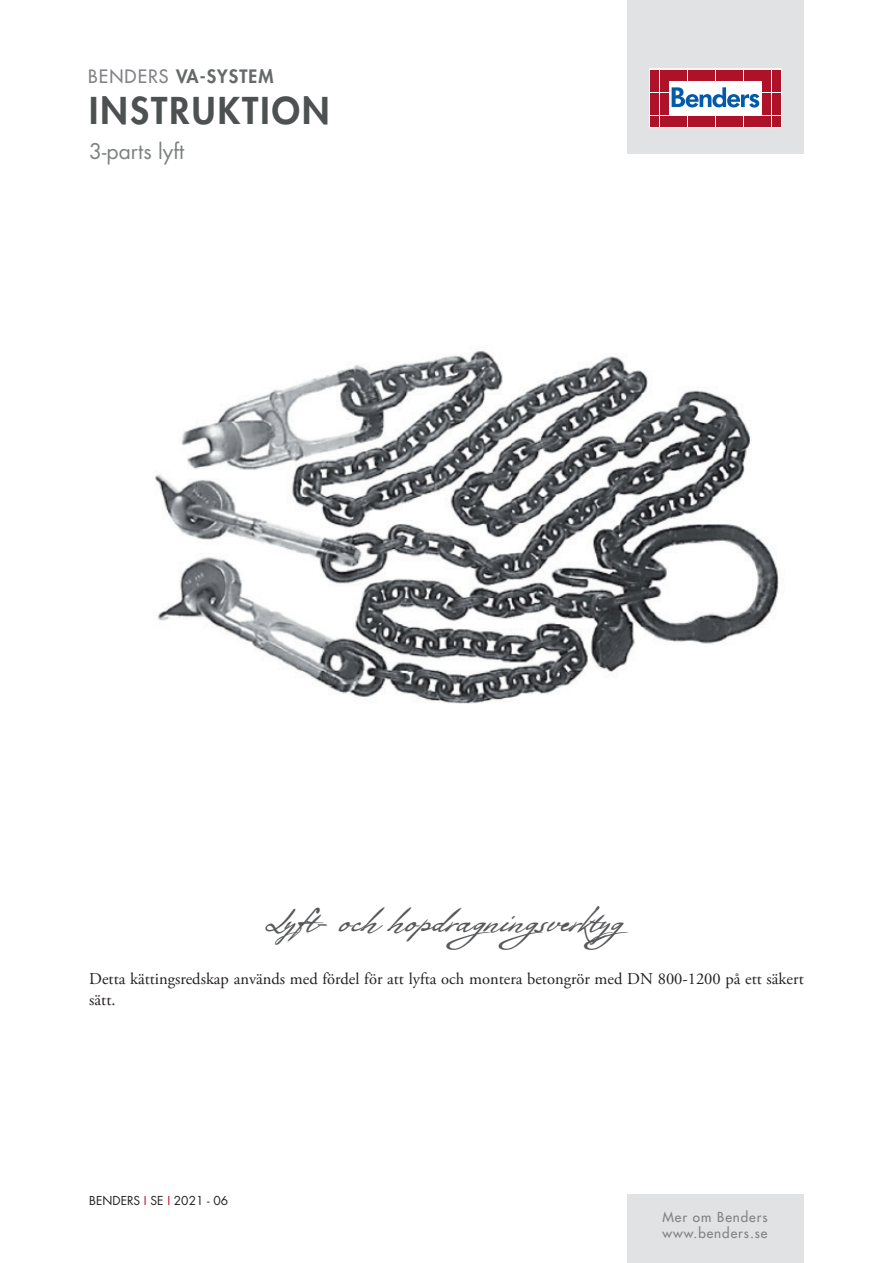
<style>
.page{position:relative;width:893px;height:1263px;background:#fff}
.page>*{position:absolute;margin:0;border:0;box-sizing:border-box;transform-origin:0 0}
.t1{font:800 36px "Futura Std";letter-spacing:.06em;color:#4d5152}
.t2{font:33px "Bolivar";letter-spacing:.005em;color:#57585a}
.t3{font:21px "Futura Std";color:#7d8080}
.t4{font:800 18px "Futura Std";letter-spacing:.06em;color:#66696a}
.t5{font:16.5px/21px "Adobe Garamond Pro";color:#231f20}
.t6{font:500 13.5px/16.2px "Futura Std";letter-spacing:.07em;color:#808285}
.t7{font:12px "Futura Std";color:#231f20}
.s1{font-weight:500;color:#808285}
.s2{color:#ae1229}
</style>
<div class="page">
<div style="left:627px;top:0;width:177px;height:153px;background:#e1e2e4"></div>
<svg style="left:649px;top:69px;width:132px;height:59px;background:#eac5cb"></svg>
<div style="left:651px;top:70px;width:8px;height:10px;background:#ae1229"></div>
<div style="left:660px;top:70px;width:8px;height:10px;background:#ae1229"></div>
<div style="left:651px;top:81px;width:8px;height:11px;background:#ae1229"></div>
<div style="left:660px;top:81px;width:8px;height:11px;background:#ae1229"></div>
<div style="left:651px;top:93px;width:8px;height:10px;background:#ae1229"></div>
<div style="left:660px;top:93px;width:8px;height:10px;background:#ae1229"></div>
<div style="left:651px;top:104px;width:8px;height:11px;background:#ae1229"></div>
<div style="left:660px;top:104px;width:8px;height:11px;background:#ae1229"></div>
<div style="left:651px;top:116px;width:8px;height:10px;background:#ae1229"></div>
<div style="left:660px;top:116px;width:8px;height:10px;background:#ae1229"></div>
<div style="left:669px;top:70px;width:8px;height:10px;background:#ae1229"></div>
<div style="left:679px;top:70px;width:8px;height:10px;background:#ae1229"></div>
<div style="left:688px;top:70px;width:8px;height:10px;background:#ae1229"></div>
<div style="left:697px;top:70px;width:9px;height:10px;background:#ae1229"></div>
<div style="left:707px;top:70px;width:8px;height:10px;background:#ae1229"></div>
<div style="left:716px;top:70px;width:8px;height:10px;background:#ae1229"></div>
<div style="left:725px;top:70px;width:9px;height:10px;background:#ae1229"></div>
<div style="left:735px;top:70px;width:8px;height:10px;background:#ae1229"></div>
<div style="left:744px;top:70px;width:8px;height:10px;background:#ae1229"></div>
<div style="left:753px;top:70px;width:9px;height:10px;background:#ae1229"></div>
<div style="left:669px;top:116px;width:8px;height:10px;background:#ae1229"></div>
<div style="left:679px;top:116px;width:8px;height:10px;background:#ae1229"></div>
<div style="left:688px;top:116px;width:8px;height:10px;background:#ae1229"></div>
<div style="left:697px;top:116px;width:9px;height:10px;background:#ae1229"></div>
<div style="left:707px;top:116px;width:8px;height:10px;background:#ae1229"></div>
<div style="left:716px;top:116px;width:8px;height:10px;background:#ae1229"></div>
<div style="left:725px;top:116px;width:9px;height:10px;background:#ae1229"></div>
<div style="left:735px;top:116px;width:8px;height:10px;background:#ae1229"></div>
<div style="left:744px;top:116px;width:8px;height:10px;background:#ae1229"></div>
<div style="left:753px;top:116px;width:9px;height:10px;background:#ae1229"></div>
<div style="left:763px;top:70px;width:8px;height:10px;background:#ae1229"></div>
<div style="left:772px;top:70px;width:8px;height:10px;background:#ae1229"></div>
<div style="left:763px;top:81px;width:8px;height:11px;background:#ae1229"></div>
<div style="left:772px;top:81px;width:8px;height:11px;background:#ae1229"></div>
<div style="left:763px;top:93px;width:8px;height:10px;background:#ae1229"></div>
<div style="left:772px;top:93px;width:8px;height:10px;background:#ae1229"></div>
<div style="left:763px;top:104px;width:8px;height:11px;background:#ae1229"></div>
<div style="left:772px;top:104px;width:8px;height:11px;background:#ae1229"></div>
<div style="left:763px;top:116px;width:8px;height:10px;background:#ae1229"></div>
<div style="left:772px;top:116px;width:8px;height:10px;background:#ae1229"></div>
<svg style="left:672px;top:87px;width:87px;height:21px;background:#90b6d9"></svg>
<div style="left:627px;top:1195px;width:177px;height:68px;background:#e1e2e4"></div>
<img style="left:155px;top:351px;width:624px;height:353px">
<p class="t4" style="left:88px;top:65px;width:187px"><span class="s1">BENDERS</span> VA-SYSTEM</p>
<h1 class="t1" style="left:89px;top:88px;width:242px">INSTRUKTION</h1>
<p class="t3" style="left:89px;top:138px;width:96px">3-parts lyft</p>
<h2 class="t2" style="left:270px;top:901px;width:389px">Lyft- och hopdragningsverktyg</h2>
<p class="t5" style="left:89px;top:968px;width:716px">Detta kättingsredskap används med fördel för att lyfta och montera betongrör med DN 800-1200 på ett säkert sätt.</p>
<p class="t7" style="left:89px;top:1193px;width:140px">BENDERS <span class="s2">I</span> SE <span class="s2">I</span> 2021 - 06</p>
<p class="t6" style="left:662px;top:1209px;width:107px">Mer om Benders www.benders.se</p>
</div>
